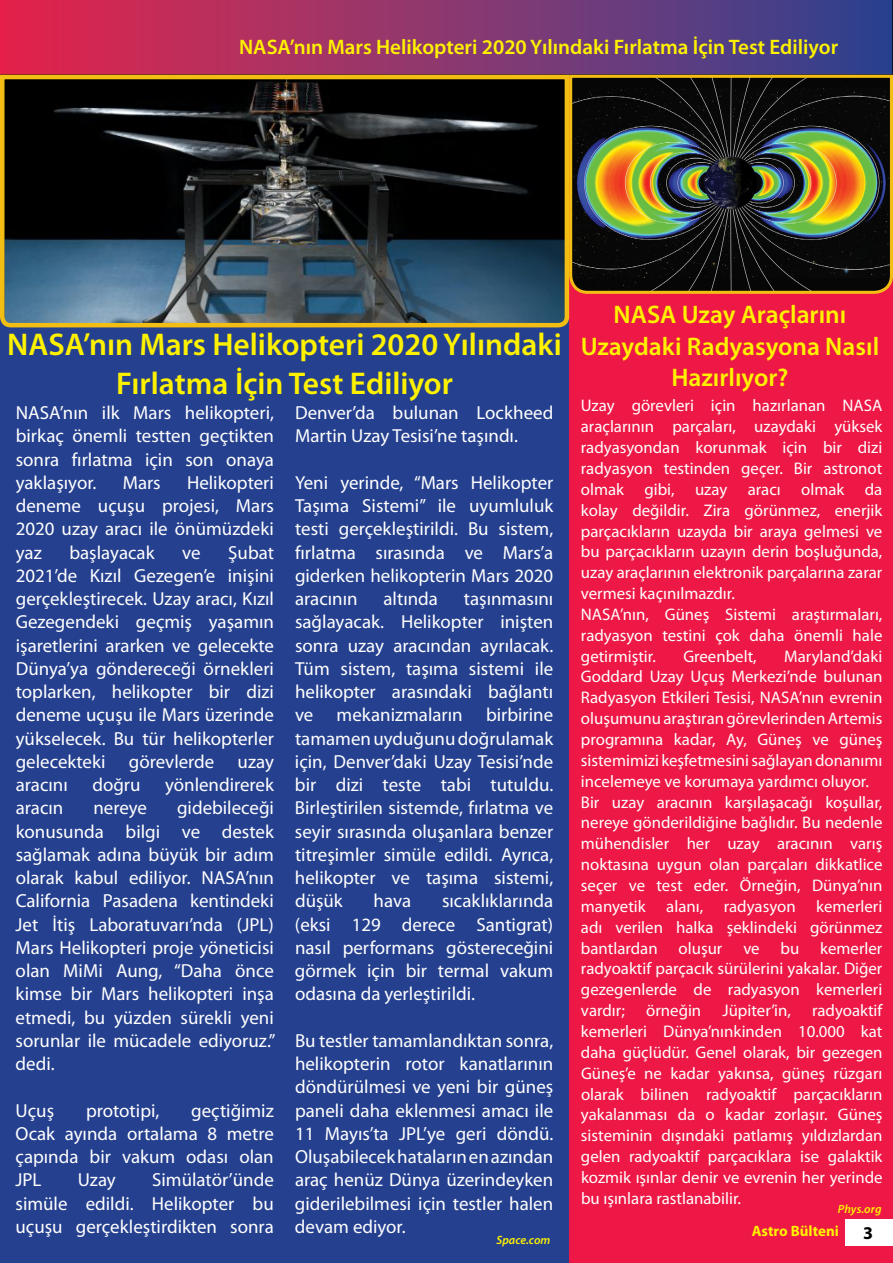
<style>
.page{position:relative;width:893px;height:1263px;background:#fff}
.page>*{position:absolute;margin:0;border:0;box-sizing:border-box;transform-origin:0 0}
.t1{font:600 31.5px/39px "Myriad Pro";color:#fff200;text-align:center}
.t2{font:600 25.5px/31.5px "Myriad Pro";color:#fff200;text-align:center}
.t3{font:600 21px "Myriad Pro";color:#fff200}
.t4{font:18.9px/23.2px "Myriad Pro";color:#fff;text-align:justify}
.t5{font:700 18px "Myriad Pro";color:#000}
.t6{font:16.8px/20.9px "Myriad Pro";color:#fff}
.t7{font:700 15px "Myriad Pro";color:#fff200}
.t8{font:italic 600 12px "Myriad Pro";color:#fff200}
</style>
<div class="page">
<div style="left:0;top:75px;width:578px;height:1188px;background:#25408f"></div>
<div style="left:569px;top:76px;width:324px;height:1187px;background:#ed1845"></div>
<svg style="left:0;top:0;width:893px;height:73px;background:#8a356e"></svg>
<div style="left:846px;top:1219px;width:47px;height:26px;background:#fff"></div>
<svg style="left:0;top:73px;width:570px;height:255px;background:#2b3231"></svg>
<svg style="left:568px;top:73px;width:325px;height:222px;background:#434124"></svg>
<p class="t3" style="left:239px;top:34px;width:601px">NASA’nın Mars Helikopteri 2020 Yılındaki Fırlatma İçin Test Ediliyor</p>
<h1 class="t1" style="left:7px;top:324px;width:556px">NASA’nın Mars Helikopteri 2020 Yılındaki<br>Fırlatma İçin Test Ediliyor</h1>
<p class="t4" style="left:16px;top:401px;width:260px">NASA’nın ilk Mars helikopteri, birkaç önemli testten geçtikten sonra fırlatma için son onaya yaklaşıyor.</p>
<p class="t4" style="left:16px;top:471px;width:260px;text-indent:171px">Helikopteri deneme uçuşu projesi, Mars 2020 uzay aracı ile önümüzdeki yaz</p>
<p class="t4" style="left:123px;top:471px;width:40px">Mars</p>
<p class="t4" style="left:16px;top:540px;width:260px;text-indent:213px">Şubat 2021’de Kızıl Gezegen’e inişini gerçekleştirecek. Uzay aracı, Kızıl Gezegendeki geçmiş yaşamın işaretlerini ararken ve gelecekte Dünya’ya göndereceği örnekleri toplarken, helikopter bir dizi deneme uçuşu ile Mars üzerinde yükselecek. Bu tür helikopterler gelecekteki görevlerde uzay aracını</p>
<p class="t4" style="left:69px;top:540px;width:87px">başlayacak</p>
<p class="t4" style="left:182px;top:540px;width:20px">ve</p>
<p class="t4" style="left:92px;top:773px;width:50px">doğru</p>
<p class="t4" style="left:165px;top:773px;width:110px">yönlendirerek</p>
<p class="t4" style="left:16px;top:796px;width:261px;text-indent:162px">gidebileceği konusunda bilgi ve destek sağlamak adına büyük bir adım olarak kabul ediliyor. NASA’nın California Pasadena kentindeki Jet İtiş Laboratuvarı’nda (JPL)<br>Mars Helikopteri proje yöneticisi olan MiMi Aung, “Daha önce kimse bir Mars helikopteri inşa etmedi, bu yüzden sürekli yeni sorunlar ile mücadele ediyoruz.” dedi.</p>
<p class="t4" style="left:16px;top:1098px;width:40px">Uçuş</p>
<p class="t4" style="left:86px;top:1098px;width:75px">prototipi,</p>
<p class="t4" style="left:16px;top:796px;width:49px">aracın</p>
<p class="t4" style="left:93px;top:796px;width:55px">nereye</p>
<p class="t4" style="left:16px;top:1098px;width:260px;text-indent:176px">geçtiğimiz Ocak ayında ortalama 8 metre çapında bir vakum odası olan JPL</p>
<p class="t4" style="left:16px;top:1168px;width:260px;text-indent:137px">Simülatör’ünde simüle edildi. Helikopter bu uçuşu gerçekleştirdikten sonra</p>
<p class="t4" style="left:78px;top:1168px;width:40px">Uzay</p>
<p class="t4" style="left:295px;top:401px;width:260px">Denver’da bulunan Lockheed<br>Martin Uzay Tesisi’ne taşındı.</p>
<p class="t4" style="left:295px;top:470px;width:260px">Yeni yerinde, “Mars Helikopter Taşıma Sistemi” ile uyumluluk testi gerçekleştirildi. Bu sistem, fırlatma sırasında ve Mars’a giderken helikopterin Mars 2020 aracının</p>
<p class="t4" style="left:383px;top:587px;width:56px">altında</p>
<p class="t4" style="left:295px;top:587px;width:260px;text-indent:169px">taşınmasını sağlayacak. Helikopter inişten sonra uzay aracından ayrılacak.<br>Tüm sistem, taşıma sistemi ile helikopter arasındaki bağlantı ve mekanizmaların birbirine tamamenuyduğunudoğrulamak için, Denver’daki Uzay Tesisi’nde bir dizi teste tabi tutuldu.<br>Birleştirilen sistemde, fırlatma ve seyir sırasında oluşanlara benzer titreşimler simüle edildi. Ayrıca, helikopter ve taşıma sistemi, düşük</p>
<p class="t4" style="left:295px;top:889px;width:260px;text-indent:147px">sıcaklıklarında (eksi 129 derece Santigrat) nasıl performans göstereceğini görmek için bir termal vakum odasına da yerleştirildi.</p>
<p class="t4" style="left:295px;top:1028px;width:260px">Bu testler tamamlandıktan sonra, helikopterin rotor kanatlarının döndürülmesi ve yeni bir güneş paneli daha eklenmesi amacı ile 11 Mayıs’ta JPL’ye geri döndü.<br>Oluşabilecekhatalarınenazından araç henüz Dünya üzerindeyken giderilebilmesi için testler halen devam ediyor.</p>
<p class="t4" style="left:374px;top:889px;width:39px">hava</p>
<p class="t8" style="left:497px;top:1232px;width:55px">Space.com</p>
<h2 class="t2" style="left:581px;top:298px;width:300px">NASA Uzay Araçlarını<br>Uzaydaki Radyasyona Nasıl<br>Hazırlıyor?</h2>
<p class="t6" style="left:581px;top:395px;width:303px">Uzay görevleri için hazırlanan NASA araçlarının parçaları, uzaydaki yüksek radyasyondan korunmak için bir dizi radyasyon testinden geçer. Bir astronot olmak gibi, uzay aracı olmak da kolay değildir. Zira görünmez, enerjik parçacıkların uzayda bir araya gelmesi ve bu parçacıkların uzayın derin boşluğunda, uzay araçlarının elektronik parçalarına zarar vermesi kaçınılmazdır.<br>NASA’nın, Güneş Sistemi araştırmaları, radyasyon testini çok daha önemli hale getirmiştir.</p>
<p class="t6" style="left:581px;top:645px;width:303px;text-indent:203px">Maryland’daki Goddard Uzay Uçuş Merkezi’nde bulunan Radyasyon Etkileri Tesisi, NASA’nın evrenin oluşumunu araştıran görevlerindenArtemis programına kadar, Ay, Güneş ve güneş sistemimizi keşfetmesinisağlayandonanımı incelemeye ve korumaya yardımcı oluyor.<br>Bir uzay aracının karşılaşacağı koşullar, nereye gönderildiğine bağlıdır. Bu nedenle mühendisler her uzay aracının varış noktasına uygun olan parçaları dikkatlice seçer ve test eder. Örneğin, Dünya’nın manyetik alanı, radyasyon kemerleri adı verilen halka şeklindeki görünmez bantlardan oluşur ve bu kemerler radyoaktif parçacık sürülerini yakalar. Diğer gezegenlerde de radyasyon kemerleri vardır;</p>
<p class="t6" style="left:683px;top:645px;width:75px">Greenbelt,</p>
<p class="t6" style="left:581px;top:1000px;width:303px;text-align:justify;text-indent:231px">radyoaktif kemerleri Dünya’nınkinden 10.000 kat daha güçlüdür. Genel olarak, bir gezegen Güneş’e ne kadar yakınsa, güneş rüzgarı olarak bilinen radyoaktif parçacıkların yakalanması da o kadar zorlaşır. Güneş sisteminin dışındaki patlamış yıldızlardan gelen radyoaktif parçacıklara ise galaktik kozmik ışınlar denir ve evrenin her yerinde bu ışınlara rastlanabilir.</p>
<p class="t6" style="left:646px;top:1000px;width:57px">örneğin</p>
<p class="t6" style="left:722px;top:1000px;width:70px">Jüpiter’in,</p>
<p class="t8" style="left:838px;top:1202px;width:45px">Phys.org</p>
<p class="t7" style="left:752px;top:1221px;width:89px">Astro Bülteni</p>
<p class="t5" style="left:863px;top:1221px;width:11px">3</p>
</div>
